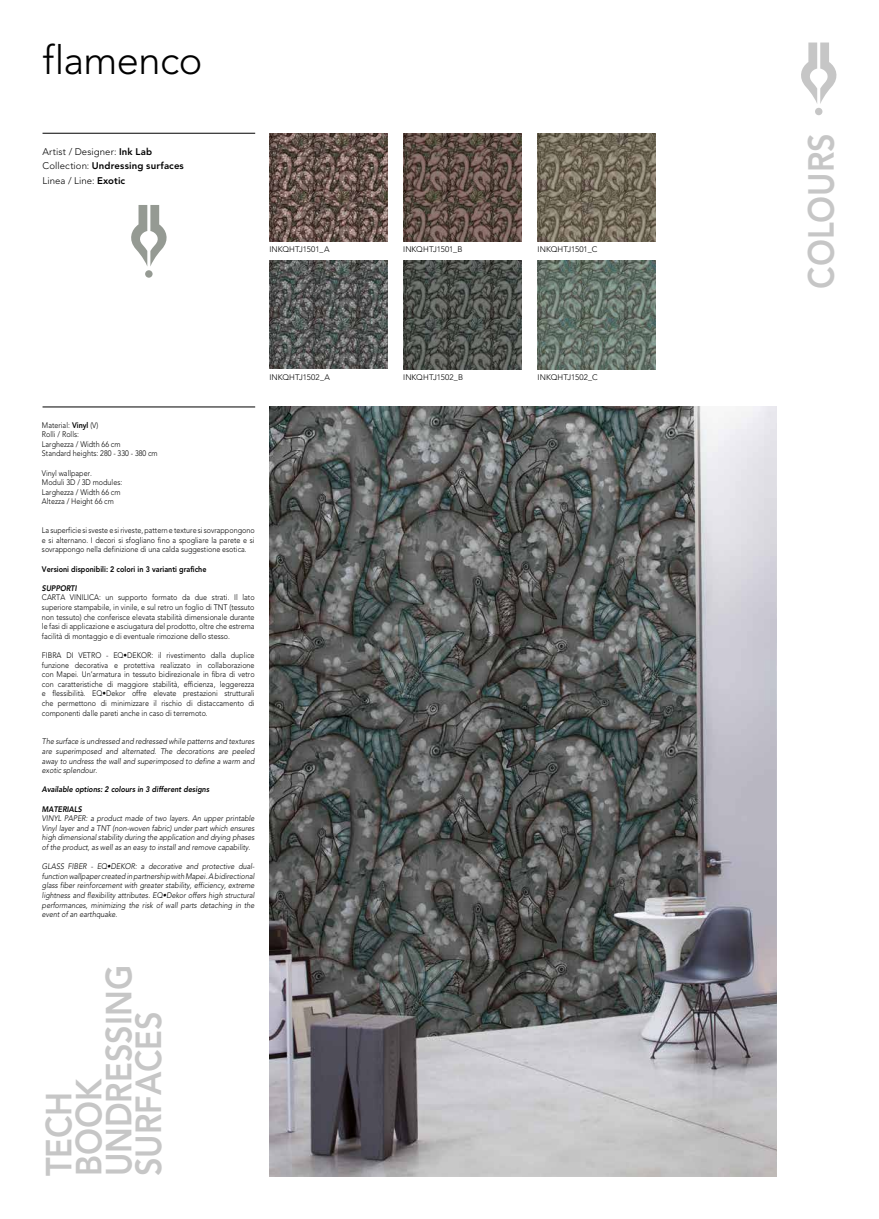
<style>
.page{position:relative;width:879px;height:1219px;background:#fff}
.page>*{position:absolute;margin:0;border:0;box-sizing:border-box;transform-origin:0 0}
.t1{font:300 39.7px "Avenir";letter-spacing:-.01em;color:#000}
.t2{font:800 36px/30px "Avenir";color:#c6c6c6;scale:.9 1}
.t3{font:300 9.6px/14.4px "Avenir";letter-spacing:.01em;color:#000}
.t4{font:300 8px/9.6px "Avenir";color:#000;text-align:justify;scale:.9 1}
.t5{font:italic 300 8px/9.6px "Avenir";color:#000;text-align:justify;scale:.9 1}
.t6{font:300 8px "Avenir";color:#000}
.t7{font:italic 800 8px "Avenir";color:#000;scale:.9 1}
.t8{font:800 8px "Avenir";color:#000;scale:.9 1}
.s1{font-weight:800}
</style>
<div class="page">
<svg style="left:801px;top:43px;width:36px;height:61px"></svg>
<div style="left:815px;top:108px;width:7px;height:7px;background:#c6c6c6;border-radius:50%"></div>
<img style="left:403px;top:133px;width:118px;height:108px">
<img style="left:403px;top:261px;width:118px;height:108px">
<img style="left:537px;top:133px;width:119px;height:108px">
<img style="left:537px;top:261px;width:119px;height:108px">
<img style="left:269px;top:133px;width:118px;height:108px">
<img style="left:269px;top:261px;width:118px;height:108px">
<hr style="left:43px;top:133px;width:212px;height:1px;background:#000">
<img style="left:269px;top:407px;width:508px;height:769px">
<hr style="left:43px;top:407px;width:212px;height:1px;background:#000">
<svg style="left:131px;top:205px;width:36px;height:61px"></svg>
<div style="left:145px;top:270px;width:8px;height:8px;background:#959a93;border-radius:50%"></div>
<h1 class="t1" style="left:43px;top:37px;width:161px">flamenco</h1>
<p class="t3" style="left:43px;top:145px;width:143px">Artist / Designer: <span class="s1">Ink Lab<br></span>Collection: <span class="s1">Undressing surfaces<br></span>Linea / Line: <span class="s1">Exotic</span></p>
<p class="t6" style="left:269px;top:245px;width:62px">INKQHTJ1501_A</p>
<p class="t6" style="left:269px;top:372px;width:62px">INKQHTJ1502_A</p>
<p class="t4" style="left:42px;top:420px;width:130px;text-align:left">Material: <span class="s1">Vinyl</span> (V)<br>Rolli / Rolls:<br>Larghezza / Width 66 cm<br>Standard heights: 280 - 330 - 380 cm</p>
<p class="t4" style="left:42px;top:468px;width:91px;text-align:left">Vinyl wallpaper.<br>Moduli 3D / 3D modules:<br>Larghezza / Width 66 cm<br>Altezza / Height 66 cm</p>
<p class="t4" style="left:42px;top:526px;width:238px">La superficie si sveste e si riveste, pattern e texture si sovrappongono e si alternano. I decori si sfogliano fino a spogliare la parete e si sovrappongo nella definizione di una calda suggestione esotica.</p>
<p class="t8" style="left:42px;top:564px;width:184px">Versioni disponibili: 2 colori in 3 varianti grafiche</p>
<p class="t7" style="left:42px;top:583px;width:40px">SUPPORTI</p>
<p class="t4" style="left:42px;top:593px;width:238px">CARTA VINILICA: un supporto formato da due strati. Il lato superiore stampabile, in vinile, e sul retro un foglio di TNT (tessuto non tessuto) che conferisce elevata stabilità dimensionale durante le fasi di applicazione e asciugatura del prodotto, oltre che estrema facilità di montaggio e di eventuale rimozione dello stesso.</p>
<p class="t4" style="left:42px;top:650px;width:238px">FIBRA DI VETRO - EQ•DEKOR: il rivestimento dalla duplice funzione decorativa e protettiva realizzato in collaborazione con Mapei. Un’armatura in tessuto bidirezionale in fibra di vetro con caratteristiche di maggiore stabilità, efficienza, leggerezza e flessibilità. EQ•Dekor offre elevate prestazioni strutturali che permettono di minimizzare il rischio di distaccamento di componenti dalle pareti anche in caso di terremoto.</p>
<p class="t5" style="left:42px;top:737px;width:238px">The surface is undressed and redressed while patterns and textures are superimposed and alternated. The decorations are peeled away to undress the wall and superimposed to define a warm and exotic splendour.</p>
<p class="t7" style="left:42px;top:785px;width:187px">Available options: 2 colours in 3 different designs</p>
<p class="t7" style="left:42px;top:804px;width:46px">MATERIALS</p>
<p class="t5" style="left:42px;top:814px;width:238px">VINYL PAPER: a product made of two layers. An upper printable Vinyl layer and a TNT (non-woven fabric) under part which ensures high dimensional stability during the application and drying phases of the product, as well as an easy to install and remove capability.</p>
<p class="t5" style="left:42px;top:862px;width:238px">GLASS FIBER - EQ•DEKOR: a decorative and protective dual&shy;function wallpaper created in partnership with Mapei. A bidirectional glass fiber reinforcement with greater stability, efficiency, extreme lightness and flexibility attributes. EQ•Dekor offers high structural performances, minimizing the risk of wall parts detaching in the event of an earthquake.</p>
<h2 class="t2" style="left:44px;top:1176px;width:236px;rotate:-90deg">TECH<br>BOOK<br>UNDRESSING<br>SURFACES</h2>
<p class="t6" style="left:403px;top:245px;width:61px">INKQHTJ1501_B</p>
<p class="t6" style="left:403px;top:372px;width:61px">INKQHTJ1502_B</p>
<p class="t6" style="left:537px;top:245px;width:61px">INKQHTJ1501_C</p>
<p class="t6" style="left:537px;top:372px;width:62px">INKQHTJ1502_C</p>
<h2 class="t2" style="left:806px;top:289px;width:174px;rotate:-90deg">COLOURS</h2>
</div>
